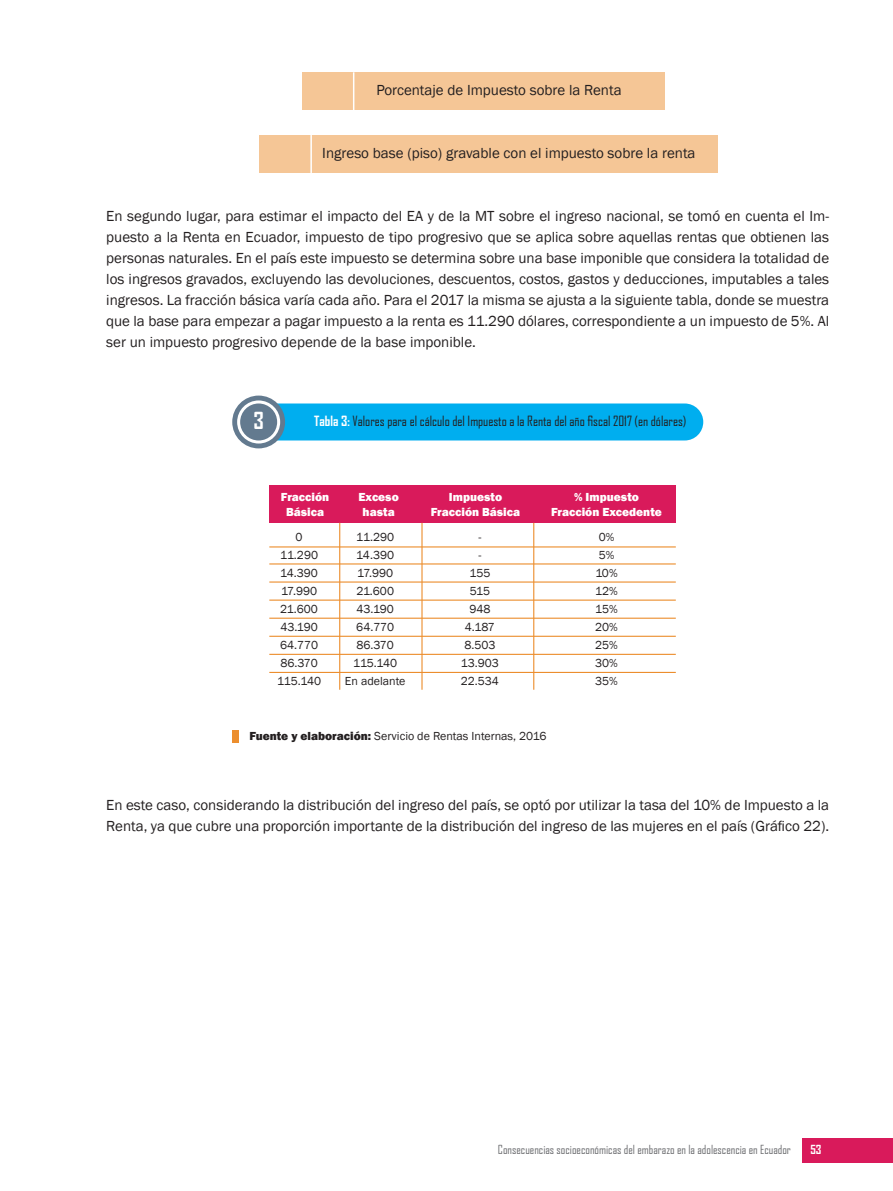
<style>
.page{position:relative;width:893px;height:1191px;background:#fff}
.page>*{position:absolute;margin:0;border:0;box-sizing:border-box;transform-origin:0 0}
.SUBTITULOS_2{font:700 22.5px "Agency FB";color:#fff}
.CUERPO_DE_TEXTO{font:15px/21px "Franklin Gothic";color:#231f20;text-align:justify}
.CUERPO_DE_TEXTO-2{font:13.5px "Agency FB";color:#231f20}
.CUERPO_DE_TEXTO-3{font:12px "Franklin Gothic";color:#231f20}
.CUERPO_DE_TEXTO-4{font:800 12px/15px "Franklin Gothic";color:#fff;text-align:center}
.t1{font:12px "Agency FB";color:#6c6d70}
.t2{font:700 12px "Agency FB";color:#fff}
.s1{font-weight:700;color:#fff}
.s2{font-weight:800}
</style>
<div class="page">
<div style="left:803px;top:1138px;width:90px;height:24px;background:#d91a5b"></div>
<div style="left:302px;top:72px;width:362px;height:38px;background:#f5c696"></div>
<hr style="left:353px;top:72px;width:1px;height:38px;background:#fff">
<div style="left:259px;top:135px;width:459px;height:38px;background:#f5c696"></div>
<hr style="left:310px;top:135px;width:2px;height:38px;background:#fff">
<div style="left:269px;top:485px;width:407px;height:38px;background:#d91a5b"></div>
<hr style="left:339px;top:523px;width:1px;height:166px;background:#ec8e2e">
<hr style="left:533px;top:523px;width:1px;height:166px;background:#ec8e2e">
<hr style="left:421px;top:523px;width:2px;height:166px;background:#ec8e2e">
<hr style="left:269px;top:546px;width:407px;height:1px;background:#ec8e2e">
<hr style="left:269px;top:563px;width:407px;height:1px;background:#ec8e2e">
<hr style="left:269px;top:581px;width:407px;height:1px;background:#ec8e2e">
<hr style="left:269px;top:599px;width:407px;height:1px;background:#ec8e2e">
<hr style="left:269px;top:617px;width:407px;height:2px;background:#ec8e2e">
<hr style="left:269px;top:635px;width:407px;height:2px;background:#ec8e2e">
<hr style="left:269px;top:654px;width:407px;height:1px;background:#ec8e2e">
<hr style="left:269px;top:672px;width:407px;height:1px;background:#ec8e2e">
<div style="left:240px;top:403px;width:463px;height:37px;background:#00aeef;border-radius:18px"></div>
<svg style="left:232px;top:395px;width:53px;height:53px"></svg>
<div style="left:232px;top:729px;width:7px;height:13px;background:#ec8e2e"></div>
<p class="CUERPO_DE_TEXTO" style="left:376px;top:80px;width:247px">Porcentaje de Impuesto sobre la Renta</p>
<p class="CUERPO_DE_TEXTO" style="left:322px;top:143px;width:375px">Ingreso base (piso) gravable con el impuesto sobre la renta</p>
<p class="CUERPO_DE_TEXTO" style="left:106px;top:206px;width:724px">En segundo lugar, para estimar el impacto del EA y de la MT sobre el ingreso nacional, se tomó en cuenta el Im&shy;puesto a la Renta en Ecuador, impuesto de tipo progresivo que se aplica sobre aquellas rentas que obtienen las personas naturales. En el país este impuesto se determina sobre una base imponible que considera la totalidad de los ingresos gravados, excluyendo las devoluciones, descuentos, costos, gastos y deducciones, imputables a tales ingresos. La fracción básica varía cada año. Para el 2017 la misma se ajusta a la siguiente tabla, donde se muestra que la base para empezar a pagar impuesto a la renta es 11.290 dólares, correspondiente a un impuesto de 5%. Al ser un impuesto progresivo depende de la base imponible.</p>
<p class="SUBTITULOS_2" style="left:253px;top:407px;width:12px">3</p>
<p class="CUERPO_DE_TEXTO-2" style="left:314px;top:412px;width:374px"><span class="s1">Tabla 3:</span> Valores para el cálculo del Impuesto a la Renta del año fiscal 2017 (en dólares)</p>
<p class="CUERPO_DE_TEXTO-4" style="left:281px;top:489px;width:50px">Fracción</p>
<p class="CUERPO_DE_TEXTO-4" style="left:286px;top:504px;width:39px">Básica</p>
<p class="CUERPO_DE_TEXTO-3" style="left:296px;top:529px;width:9px">0</p>
<p class="CUERPO_DE_TEXTO-3" style="left:280px;top:547px;width:39px">11.290</p>
<p class="CUERPO_DE_TEXTO-3" style="left:280px;top:565px;width:39px">14.390</p>
<p class="CUERPO_DE_TEXTO-3" style="left:281px;top:583px;width:38px">17.990</p>
<p class="CUERPO_DE_TEXTO-3" style="left:280px;top:601px;width:39px">21.600</p>
<p class="CUERPO_DE_TEXTO-3" style="left:280px;top:619px;width:39px">43.190</p>
<p class="CUERPO_DE_TEXTO-3" style="left:280px;top:637px;width:39px">64.770</p>
<p class="CUERPO_DE_TEXTO-3" style="left:280px;top:655px;width:39px">86.370</p>
<p class="CUERPO_DE_TEXTO-3" style="left:277px;top:673px;width:45px">115.140</p>
<p class="CUERPO_DE_TEXTO-4" style="left:359px;top:489px;width:42px">Exceso hasta</p>
<p class="CUERPO_DE_TEXTO-4" style="left:449px;top:489px;width:55px">Impuesto</p>
<p class="CUERPO_DE_TEXTO-4" style="left:431px;top:504px;width:91px">Fracción Básica</p>
<p class="CUERPO_DE_TEXTO-3" style="left:356px;top:529px;width:39px">11.290</p>
<p class="CUERPO_DE_TEXTO-3" style="left:356px;top:547px;width:39px">14.390</p>
<p class="CUERPO_DE_TEXTO-3" style="left:357px;top:565px;width:38px">17.990</p>
<p class="CUERPO_DE_TEXTO-3" style="left:356px;top:583px;width:39px">21.600</p>
<p class="CUERPO_DE_TEXTO-3" style="left:356px;top:601px;width:39px">43.190</p>
<p class="CUERPO_DE_TEXTO-3" style="left:356px;top:619px;width:39px">64.770</p>
<p class="CUERPO_DE_TEXTO-3" style="left:356px;top:637px;width:39px">86.370</p>
<p class="CUERPO_DE_TEXTO-3" style="left:353px;top:655px;width:45px">115.140</p>
<p class="CUERPO_DE_TEXTO-3" style="left:345px;top:673px;width:62px">En adelante</p>
<p class="CUERPO_DE_TEXTO-3" style="left:478px;top:529px;width:4px">-</p>
<p class="CUERPO_DE_TEXTO-3" style="left:478px;top:547px;width:4px">-</p>
<p class="CUERPO_DE_TEXTO-3" style="left:469px;top:565px;width:22px">155</p>
<p class="CUERPO_DE_TEXTO-3" style="left:470px;top:583px;width:22px">515</p>
<p class="CUERPO_DE_TEXTO-3" style="left:469px;top:601px;width:23px">948</p>
<p class="CUERPO_DE_TEXTO-3" style="left:465px;top:619px;width:32px">4.187</p>
<p class="CUERPO_DE_TEXTO-3" style="left:464px;top:637px;width:33px">8.503</p>
<p class="CUERPO_DE_TEXTO-3" style="left:461px;top:655px;width:40px">13.903</p>
<p class="CUERPO_DE_TEXTO-3" style="left:461px;top:673px;width:40px">22.534</p>
<p class="CUERPO_DE_TEXTO-4" style="left:574px;top:489px;width:66px">% Impuesto</p>
<p class="CUERPO_DE_TEXTO-4" style="left:551px;top:504px;width:112px">Fracción Excedente</p>
<p class="CUERPO_DE_TEXTO-3" style="left:599px;top:529px;width:17px">0%</p>
<p class="CUERPO_DE_TEXTO-3" style="left:599px;top:547px;width:17px">5%</p>
<p class="CUERPO_DE_TEXTO-3" style="left:595px;top:565px;width:24px">10%</p>
<p class="CUERPO_DE_TEXTO-3" style="left:595px;top:583px;width:24px">12%</p>
<p class="CUERPO_DE_TEXTO-3" style="left:595px;top:601px;width:24px">15%</p>
<p class="CUERPO_DE_TEXTO-3" style="left:595px;top:619px;width:24px">20%</p>
<p class="CUERPO_DE_TEXTO-3" style="left:595px;top:637px;width:24px">25%</p>
<p class="CUERPO_DE_TEXTO-3" style="left:595px;top:655px;width:24px">30%</p>
<p class="CUERPO_DE_TEXTO-3" style="left:595px;top:673px;width:24px">35%</p>
<p class="CUERPO_DE_TEXTO-3" style="left:249px;top:728px;width:299px"><span class="s2">Fuente y elaboración:</span> Servicio de Rentas Internas, 2016</p>
<p class="CUERPO_DE_TEXTO" style="left:106px;top:794px;width:724px">En este caso, considerando la distribución del ingreso del país, se optó por utilizar la tasa del 10% de Impuesto a la<br>Renta, ya que cubre una proporción importante de la distribución del ingreso de las mujeres en el país (Gráfico 22).</p>
<p class="t1" style="left:498px;top:1141px;width:294px">Consecuencias socioeconómicas del embarazo en la adolescencia en Ecuador</p>
<p class="t2" style="left:810px;top:1141px;width:12px">53</p>
</div>
